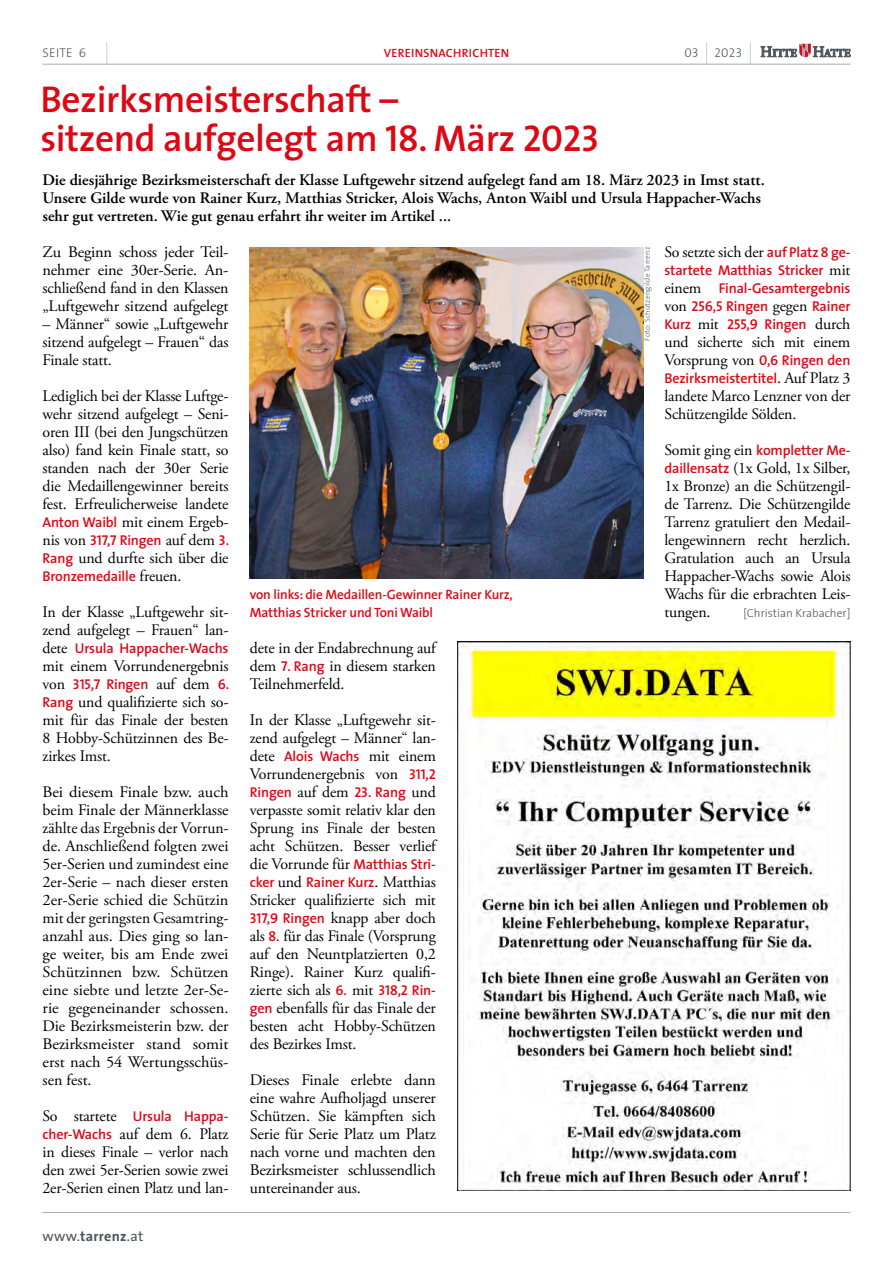
<style>
.page{position:relative;width:893px;height:1263px;background:#fff}
.page>*{position:absolute;margin:0;border:0;box-sizing:border-box;transform-origin:0 0}
.t1{font:600 37.5px/39px "The Sans";letter-spacing:-.01em;color:#dc0814}
.t2{font:16.05px/18px "Adobe Garamond Pro";letter-spacing:-.01em;color:#000;text-align:justify}
.t3{font:600 16.05px/18px "Adobe Garamond Pro";color:#000}
.t4{font:600 14.25px/18px "The Sans";letter-spacing:-.01em;color:#dc0814;text-align:justify}
.t5{font:14.25px "The Sans";color:#4c565c}
.t6{font:600 13.5px/18px "The Sans";letter-spacing:-.01em;color:#dc0814}
.t7{font:12.75px "The Sans Light Caps";letter-spacing:.02em;color:#4c565c}
.t8{font:600 12px "The Sans";letter-spacing:.02em;color:#dc0814}
.t9{font:300 11.7px "The Sans";color:#4c565c}
.t10{font:300 7.5px "The Sans";letter-spacing:.03em;color:#4c565c}
.s1{font-family:"The Sans Semi Bold Caps";font-weight:400}
.s2{font-family:"The Sans";font-weight:600;font-size:14.25px;color:#dc0814}
.s3{font-family:"The Sans Semi Bold Caps";font-size:14.25px;color:#dc0814}
.s4{font-family:"Adobe Garamond Pro";font-weight:400;font-size:16.05px;color:#000}
.s5{font-weight:700}
</style>
<div class="page">
<svg style="left:106px;top:43px;width:1px;height:21px"></svg>
<svg style="left:750px;top:43px;width:1px;height:21px"></svg>
<svg style="left:706px;top:43px;width:1px;height:21px"></svg>
<hr style="left:43px;top:64px;width:807px;height:1px;background:#a5adb4">
<hr style="left:43px;top:1212px;width:807px;height:1px;background:#a5adb4">
<svg style="left:761px;top:44px;width:89px;height:13px"></svg>
<img style="left:250px;top:247px;width:393px;height:331px">
<img style="left:457px;top:642px;width:393px;height:549px">
<p class="t7" style="left:43px;top:42px;width:45px">SEITE 6</p>
<p class="t8" style="left:384px;top:43px;width:127px">VEREINSNACHRICHTEN</p>
<p class="t7" style="left:684px;top:42px;width:59px">03 2023</p>
<h1 class="t1" style="left:40px;top:79px;width:561px">Bezirksmeisterschaft –<br>sitzend aufgelegt am <span class="s1">18</span>. März <span class="s1">2023</span></h1>
<p class="t3" style="left:43px;top:171px;width:724px">Die diesjährige Bezirksmeisterschaft der Klasse Luftgewehr sitzend aufgelegt fand am 18. März 2023 in Imst statt.<br>Unsere Gilde wurde von Rainer Kurz, Matthias Stricker, Alois Wachs, Anton Waibl und Ursula Happacher-Wachs sehr gut vertreten. Wie gut genau erfahrt ihr weiter im Artikel ...</p>
<p class="t2" style="left:43px;top:243px;width:188px">Zu Beginn schoss jeder Teil&shy;nehmer eine 30er-Serie. An&shy;schließend fand in den Klassen „Luftgewehr sitzend aufgelegt</p>
<p class="t2" style="left:43px;top:315px;width:188px">– Männer“ sowie „Luftgewehr sitzend aufgelegt – Frauen“ das Finale statt.</p>
<p class="t2" style="left:43px;top:387px;width:188px">Lediglich bei der Klasse Luftge&shy;wehr sitzend aufgelegt – Seni&shy;oren III (bei den Jungschützen also) fand kein Finale statt, so standen nach der 30er Serie die Medaillengewinner bereits fest. Erfreulicherweise landete <span class="s2">Anton Waibl</span> mit einem Ergeb&shy;nis von <span class="s3">317,7</span> <span class="s2">Ringen</span> auf dem <span class="s3">3</span><span class="s2">.<br>Rang</span> und durfte sich über die</p>
<p class="t4" style="left:43px;top:566px;width:140px">Bronzemedaille <span class="s4">freuen.</span></p>
<p class="t2" style="left:43px;top:603px;width:188px">In der Klasse „Luftgewehr sit&shy;zend aufgelegt – Frauen“ lan-</p>
<p class="t4" style="left:43px;top:638px;width:188px"><span class="s4">dete</span> Ursula Happacher-Wachs</p>
<p class="t2" style="left:43px;top:657px;width:188px">mit einem Vorrundenergebnis von <span class="s3">315,7</span> <span class="s2">Ringen</span> auf dem <span class="s3">6.<br></span><span class="s2">Rang</span> und qualifizierte sich so&shy;mit für das Finale der besten 8 Hobby-Schützinnen des Be&shy;zirkes Imst.</p>
<p class="t2" style="left:43px;top:783px;width:188px">Bei diesem Finale bzw. auch beim Finale der Männerklasse zählte das Ergebnis der Vorrun&shy;de. Anschließend folgten zwei 5er-Serien und zumindest eine 2er-Serie – nach dieser ersten 2er-Serie schied die Schützin mit der geringsten Gesamtring&shy;anzahl aus. Dies ging so lan&shy;ge weiter, bis am Ende zwei Schützinnen bzw. Schützen eine siebte und letzte 2er-Se&shy;rie gegeneinander schossen.<br>Die Bezirksmeisterin bzw. der Bezirksmeister stand somit erst nach 54 Wertungsschüs&shy;sen fest.</p>
<p class="t4" style="left:43px;top:1106px;width:188px"><span class="s4">So startete</span> Ursula Happa-</p>
<p class="t2" style="left:43px;top:1125px;width:188px"><span class="s2">cher-Wachs</span> auf dem 6. Platz in dieses Finale – verlor nach den zwei 5er-Serien sowie zwei 2er-Serien einen Platz und lan-</p>
<p class="t5" style="left:43px;top:1224px;width:102px">www.<span class="s5">tarrenz</span>.at</p>
<p class="t6" style="left:250px;top:585px;width:265px">von links: die Medaillen-Gewinner Rainer Kurz,<br>Matthias Stricker und Toni Waibl</p>
<p class="t2" style="left:250px;top:639px;width:188px">dete in der Endabrechnung auf dem <span class="s3">7</span><span class="s2">. Rang</span> in diesem starken Teilnehmerfeld.</p>
<p class="t2" style="left:250px;top:711px;width:188px">In der Klasse „Luftgewehr sit&shy;zend aufgelegt – Männer“ lan&shy;dete <span class="s2">Alois Wachs</span> mit einem Vorrundenergebnis von <span class="s3">311,2</span></p>
<p class="t4" style="left:250px;top:782px;width:188px">Ringen <span class="s4">auf dem</span> <span class="s1">23</span>. Rang <span class="s4">und</span></p>
<p class="t2" style="left:250px;top:801px;width:188px">verpasste somit relativ klar den Sprung ins Finale der besten acht Schützen. Besser verlief die Vorrunde für <span class="s2">Matthias Stri-</span></p>
<p class="t4" style="left:250px;top:872px;width:188px">cker <span class="s4">und</span> Rainer Kurz<span class="s4">. Matthias</span></p>
<p class="t2" style="left:250px;top:891px;width:188px">Stricker qualifizierte sich mit <span class="s3">317,9</span> <span class="s2">Ringen</span> knapp aber doch als <span class="s3">8</span><span class="s2">.</span> für das Finale (Vorsprung auf den Neuntplatzierten 0,2<br>Ringe). Rainer Kurz qualifi&shy;zierte sich als <span class="s3">6</span><span class="s2">.</span> mit <span class="s3">318,2</span> <span class="s2">Rin&shy;gen</span> ebenfalls für das Finale der besten acht Hobby-Schützen des Bezirkes Imst.</p>
<p class="t2" style="left:250px;top:1071px;width:188px">Dieses Finale erlebte dann eine wahre Aufholjagd unserer Schützen. Sie kämpften sich Serie für Serie Platz um Platz nach vorne und machten den Bezirksmeister schlussendlich untereinander aus.</p>
<p class="t10" style="left:641px;top:341px;width:95px;rotate:-90deg">Foto: Schützengilde Tarrenz</p>
<p class="t2" style="left:664px;top:243px;width:188px">So setzte sich der <span class="s2">auf Platz</span> <span class="s3">8</span> <span class="s2">ge-</span></p>
<p class="t4" style="left:664px;top:260px;width:188px">startete Matthias Stricker <span class="s4">mit einem</span> Final-Gesamtergebnis <span class="s4">von</span> <span class="s1">256,5</span> Ringen <span class="s4">gegen</span> Rainer Kurz <span class="s4">mit</span> <span class="s1">255,9</span> Ringen <span class="s4">durch</span></p>
<p class="t2" style="left:664px;top:333px;width:188px">und sicherte sich mit einem<br>Vorsprung von <span class="s3">0,6</span> <span class="s2">Ringen den</span></p>
<p class="t4" style="left:664px;top:368px;width:188px">Bezirksmeistertitel<span class="s4">. Auf Platz 3</span></p>
<p class="t2" style="left:664px;top:387px;width:188px">landete Marco Lenzner von der<br>Schützengilde Sölden.</p>
<p class="t4" style="left:664px;top:440px;width:188px"><span class="s4">Somit ging ein</span> kompletter Me-</p>
<p class="t2" style="left:664px;top:459px;width:188px"><span class="s2">daillensatz</span> (1x Gold, 1x Silber, 1x Bronze) an die Schützengil&shy;de Tarrenz. Die Schützengilde Tarrenz gratuliert den Medail&shy;lengewinnern recht herzlich.<br>Gratulation auch an Ursula Happacher-Wachs sowie Alois Wachs für die erbrachten Leis&shy;tungen.</p>
<p class="t9" style="left:743px;top:603px;width:109px">[Christian Krabacher]</p>
</div>
